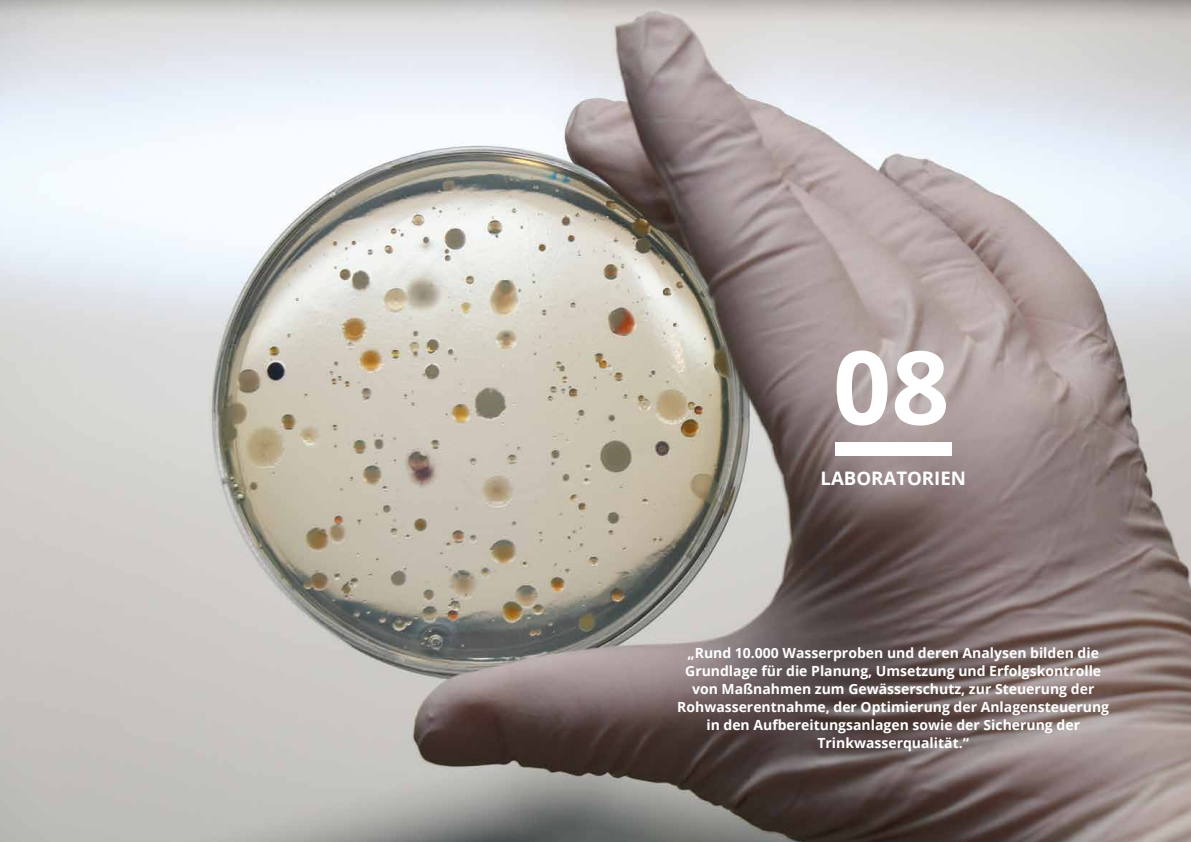
<style>
.page{position:relative;width:1191px;height:842px;background:#fff}
.page>*{position:absolute;margin:0;border:0;box-sizing:border-box;transform-origin:0 0}
.t1{font:700 102px "Open Sans";color:#fff}
.t2{font:700 18.6px "Open Sans";color:#fff}
.t3{font:700 14px/18px "Open Sans";color:#fff;text-align:center}
</style>
<div class="page">
<img style="left:0;top:0;width:1191px;height:842px">
<div style="left:835px;top:442px;width:117px;height:14px;background:#fff"></div>
<svg style="left:86px;top:138px;width:424px;height:610px;background:#c7c4bd"></svg>
<h1 class="t1" style="left:833px;top:315px;width:118px">08</h1>
<h2 class="t2" style="left:820px;top:465px;width:147px">LABORATORIEN</h2>
<p class="t3" style="left:677px;top:644px;width:433px">„Rund 10.000 Wasserproben und deren Analysen bilden die Grundlage für die Planung, Umsetzung und Erfolgskontrolle von Maßnahmen zum Gewässerschutz, zur Steuerung der Rohwasserentnahme, der Optimierung der Anlagensteuerung in den Aufbereitungsanlagen sowie der Sicherung der Trinkwasserqualität.“</p>
</div>
